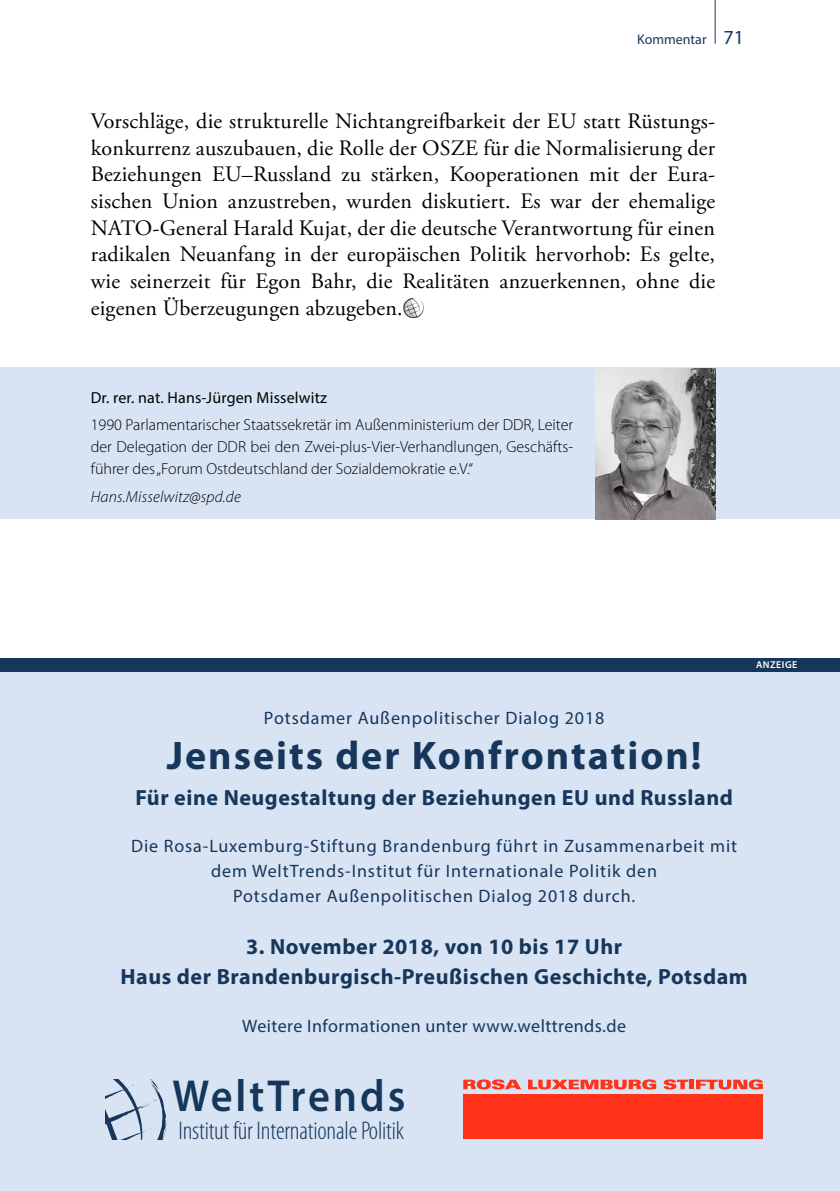
<style>
.page{position:relative;width:840px;height:1191px;background:#fff}
.page>*{position:absolute;margin:0;border:0;box-sizing:border-box;transform-origin:0 0}
.t1{font:600 45px "Myriad Pro";letter-spacing:.07em;color:#16365b;scale:.94 1}
.t2{font:700 40px "Myriad Pro";letter-spacing:.05em;color:#16365b}
.t3{font:300 condensed 25.6px "Myriad Pro";letter-spacing:-.01em;color:#16365b}
.t4{font:22px/26.6px "Adobe Garamond Pro";letter-spacing:.01em;color:#000;text-align:justify}
.t5{font:700 22px/29.6px "Myriad Pro";letter-spacing:.025em;color:#16365b;text-align:center}
.t6{font:18px/24.8px "Myriad Pro";letter-spacing:.05em;color:#16365b;text-align:center}
.t7{font:18px "Myriad Pro";letter-spacing:.025em;color:#16365b}
.t8{font:300 16px/22px "Myriad Pro";color:#000;text-align:justify}
.t9{font:16px "Myriad Pro";letter-spacing:.01em;color:#000}
.t10{font:italic 300 16px "Myriad Pro";letter-spacing:.01em;color:#000}
.t11{font:14px "Myriad Pro";color:#16365b}
.t12{font:600 10px "Myriad Pro";letter-spacing:.05em;color:#fff}
.s1{font-size:20px}
</style>
<div class="page">
<hr style="left:714px;top:0;width:1px;height:44px;background:#16365b">
<svg style="left:403px;top:298px;width:21px;height:20px"></svg>
<div style="left:0;top:368px;width:839px;height:151px;background:#d8e4f3"></div>
<img style="left:595px;top:368px;width:119px;height:151px">
<div style="left:0;top:666px;width:839px;height:525px;background:#d8e4f3"></div>
<div style="left:0;top:658px;width:839px;height:13px;background:#16365b"></div>
<svg style="left:105px;top:1079px;width:61px;height:60px"></svg>
<svg style="left:463px;top:1079px;width:58px;height:10px"></svg>
<svg style="left:528px;top:1079px;width:128px;height:10px"></svg>
<svg style="left:663px;top:1079px;width:25px;height:10px"></svg>
<hr style="left:689px;top:1079px;width:4px;height:10px;background:#ff331a">
<svg style="left:696px;top:1079px;width:66px;height:10px"></svg>
<div style="left:463px;top:1094px;width:299px;height:45px;background:#ff331a"></div>
<p class="t11" style="left:637px;top:30px;width:108px">Kommentar <span class="s1">71</span></p>
<p class="t4" style="left:91px;top:109px;width:625px">Vorschläge, die strukturelle Nichtangreifbarkeit der EU statt Rüstungs&shy;konkurrenz auszubauen, die Rolle der OSZE für die Normalisierung der Beziehungen EU–Russland zu stärken, Kooperationen mit der Eura&shy;sischen Union anzustreben, wurden diskutiert. Es war der ehemalige NATO-General Harald Kujat, der die deutsche Verantwortung für einen radikalen Neuanfang in der europäischen Politik hervorhob: Es gelte, wie seinerzeit für Egon Bahr, die Realitäten anzuerkennen, ohne die eigenen Überzeugungen abzugeben.</p>
<p class="t9" style="left:91px;top:387px;width:237px">Dr. rer. nat. Hans-Jürgen Misselwitz</p>
<p class="t8" style="left:91px;top:414px;width:483px">1990 Parlamentarischer Staatssekretär im Außenministerium der DDR, Leiter der Delegation der DDR bei den Zwei-plus-Vier-Verhandlungen, Geschäfts&shy;führer des „Forum Ostdeutschland der Sozialdemokratie e.V.“</p>
<p class="t10" style="left:91px;top:487px;width:151px">Hans.Misselwitz@spd.de</p>
<p class="t12" style="left:755px;top:658px;width:43px">ANZEIGE</p>
<p class="t6" style="left:264px;top:705px;width:342px">Potsdamer Außenpolitischer Dialog 2018</p>
<h2 class="t2" style="left:167px;top:729px;width:536px">Jenseits der Konfrontation!</h2>
<p class="t5" style="left:135px;top:781px;width:598px">Für eine Neugestaltung der Beziehungen EU und Russland</p>
<p class="t6" style="left:131px;top:833px;width:607px">Die Rosa-Luxemburg-Stiftung Brandenburg führt in Zusammenarbeit mit dem WeltTrends-Institut für Internationale Politik den<br>Potsdamer Außenpolitischen Dialog 2018 durch.</p>
<p class="t5" style="left:120px;top:931px;width:628px">3. November 2018, von 10 bis 17 Uhr<br>Haus der Brandenburgisch-Preußischen Geschichte, Potsdam</p>
<p class="t7" style="left:242px;top:1014px;width:385px">Weitere Informationen unter www.welttrends.de</p>
<h1 class="t1" style="left:172px;top:1067px;width:249px">WeltTrends</h1>
<p class="t3" style="left:178px;top:1116px;width:227px">Institut für Internationale Politik</p>
</div>
